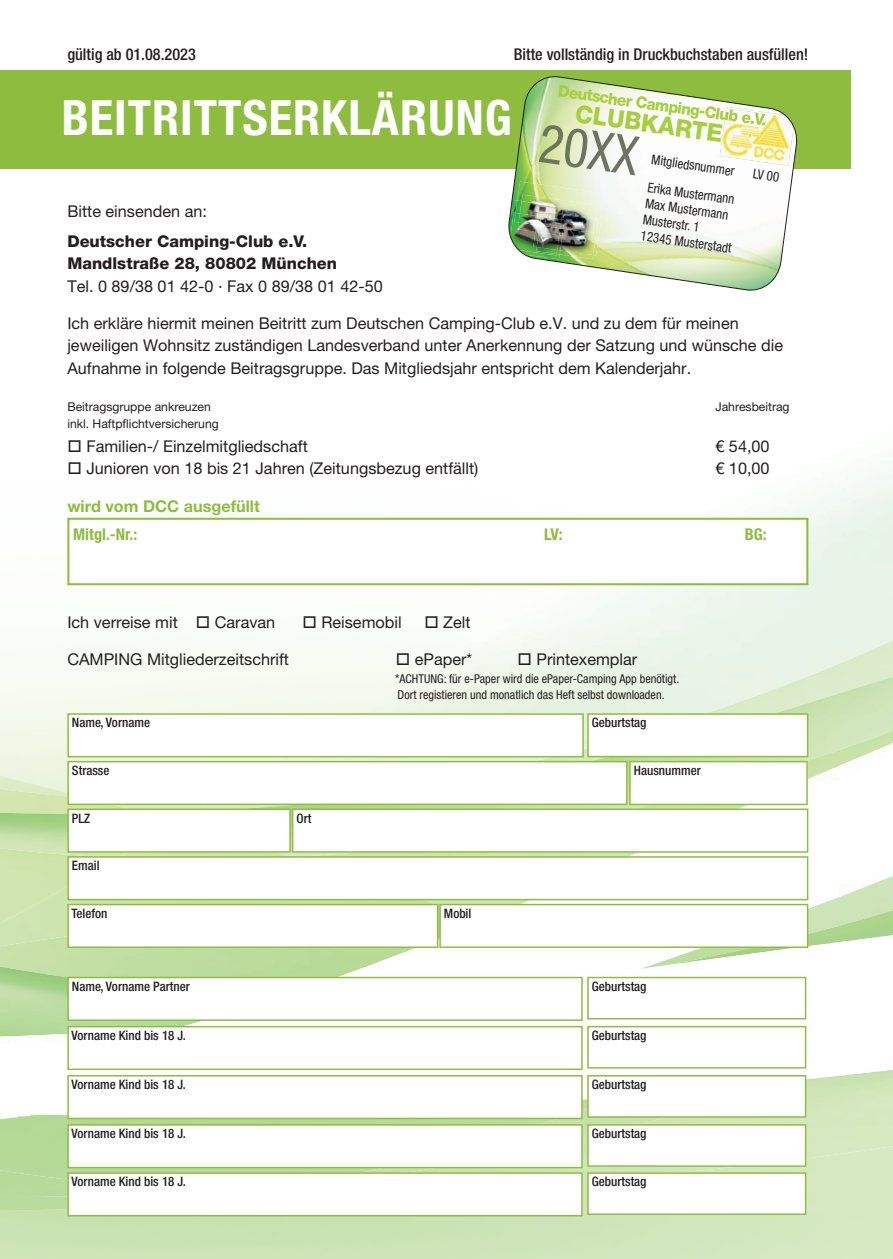
<style>
.page{position:relative;width:893px;height:1259px;background:#fff}
.page>*{position:absolute;margin:0;border:0;box-sizing:border-box;transform-origin:0 0}
.t1{font:condensed 54px "Helvetica Neue LT Pro";color:#6e755e;scale:.96 1}
.t2{font:700 condensed 48.6px "Helvetica Neue LT Pro";letter-spacing:.02em;color:#fff}
.t3{font:800 24.6px "Helvetica Neue LT Pro";color:#a6ce3d;scale:.96 1}
.t4{font:16.2px/22.2px "Helvetica Neue LT Pro";color:#231f20}
.t5{font:500 condensed 16.2px "Helvetica Neue LT Pro";color:#231f20}
.t6{font:800 16.2px/22.2px "Helvetica Neue LT Pro";color:#231f20}
.t7{font:700 16.2px "Helvetica Neue LT Pro";color:#8dbc3f}
.t8{font:700 condensed 16.2px "Helvetica Neue LT Pro";color:#8dbc3f}
.t9{font:800 15.9px "Helvetica Neue LT Pro";color:#a6ce3d;scale:.96 1}
.t10{font:condensed 13.5px/16.2px "Helvetica Neue LT Pro";color:#231f20;scale:.96 1}
.t11{font:500 condensed 12.9px "Helvetica Neue LT Pro";color:#231f20}
.t12{font:condensed 12.3px/16.2px "Helvetica Neue LT Pro";color:#231f20}
.t13{font:12.3px "Helvetica Neue LT Pro";color:#231f20}
</style>
<div class="page">
<img style="left:178px;top:676px;width:715px;height:55px">
<img style="left:0;top:776px;width:67px;height:13px">
<div style="left:0;top:848px;width:67px;height:69px;background:#cfe4af"></div>
<div style="left:806px;top:1082px;width:87px;height:110px;background:#d6e8bf"></div>
<div style="left:0;top:1116px;width:67px;height:75px;background:#b4d997"></div>
<img style="left:0;top:966px;width:285px;height:5px">
<img style="left:808px;top:743px;width:85px;height:192px">
<img style="left:285px;top:948px;width:130px;height:22px">
<img style="left:0;top:1114px;width:40px;height:5px">
<img style="left:808px;top:935px;width:84px;height:13px">
<img style="left:641px;top:948px;width:166px;height:72px">
<img style="left:885px;top:1070px;width:8px;height:12px">
<img style="left:806px;top:1089px;width:43px;height:7px">
<img style="left:806px;top:1026px;width:79px;height:63px">
<div style="left:0;top:70px;width:850px;height:99px;background:#8dbc3f"></div>
<svg style="left:508px;top:76px;width:290px;height:215px"></svg>
<svg style="left:67px;top:518px;width:741px;height:67px"></svg>
<svg style="left:67px;top:713px;width:741px;height:235px"></svg>
<svg style="left:67px;top:970px;width:739px;height:246px"></svg>
<p class="t5" style="left:67px;top:45px;width:130px">gültig ab 01.08.2023</p>
<p class="t5" style="left:514px;top:45px;width:296px">Bitte vollständig in Druckbuchstaben ausfüllen!</p>
<h2 class="t2" style="left:62px;top:88px;width:452px">BEITRITTSERKLÄRUNG</h2>
<p class="t4" style="left:67px;top:199px;width:141px">Bitte einsenden an:</p>
<p class="t6" style="left:67px;top:230px;width:271px">Deutscher Camping-Club e.V.<br>Mandlstraße 28, 80802 München</p>
<p class="t4" style="left:67px;top:275px;width:317px">Tel. 0 89/38 01 42-0 · Fax 0 89/38 01 42-50</p>
<p class="t9" style="left:560px;top:81px;width:221px;rotate:8deg">Deutscher Camping-Club e.V.</p>
<h3 class="t3" style="left:577px;top:98px;width:157px;rotate:8deg">CLUBKARTE</h3>
<h1 class="t1" style="left:544px;top:112px;width:105px;rotate:8deg">20XX</h1>
<p class="t10" style="left:653px;top:151px;width:89px;rotate:8deg">Mitgliedsnummer</p>
<p class="t10" style="left:754px;top:166px;width:29px;rotate:8deg">LV 00</p>
<p class="t10" style="left:649px;top:179px;width:97px;rotate:8deg">Erika Mustermann<br>Max Mustermann<br>Musterstr. 1<br>12345 Musterstadt</p>
<p class="t4" style="left:67px;top:312px;width:717px">Ich erkläre hiermit meinen Beitritt zum Deutschen Camping-Club e.V. und zu dem für meinen jeweiligen Wohnsitz zuständigen Landesverband unter Anerkennung der Satzung und wünsche die<br>Aufnahme in folgende Beitragsgruppe. Das Mitgliedsjahr entspricht dem Kalenderjahr.</p>
<p class="t13" style="left:67px;top:400px;width:145px">Beitragsgruppe ankreuzen</p>
<p class="t13" style="left:715px;top:400px;width:76px">Jahresbeitrag</p>
<p class="t13" style="left:67px;top:416px;width:153px">inkl. Haftpflichtversicherung</p>
<p class="t4" style="left:67px;top:435px;width:242px">□ Familien-/ Einzelmitgliedschaft</p>
<p class="t4" style="left:715px;top:435px;width:56px">€ 54,00</p>
<p class="t4" style="left:67px;top:457px;width:413px">□ Junioren von 18 bis 21 Jahren (Zeitungsbezug entfällt)</p>
<p class="t4" style="left:715px;top:457px;width:56px">€ 10,00</p>
<p class="t7" style="left:67px;top:496px;width:194px">wird vom DCC ausgefüllt</p>
<p class="t8" style="left:73px;top:524px;width:65px">Mitgl.-Nr.:</p>
<p class="t8" style="left:544px;top:524px;width:20px">LV:</p>
<p class="t8" style="left:745px;top:524px;width:23px">BG:</p>
<p class="t4" style="left:67px;top:610px;width:209px">Ich verreise mit □ Caravan</p>
<p class="t4" style="left:302px;top:610px;width:101px">□ Reisemobil</p>
<p class="t4" style="left:424px;top:610px;width:48px">□ Zelt</p>
<p class="t4" style="left:67px;top:647px;width:223px">CAMPING Mitgliederzeitschrift</p>
<p class="t4" style="left:396px;top:647px;width:78px">□ ePaper*</p>
<p class="t4" style="left:517px;top:647px;width:121px">□ Printexemplar</p>
<p class="t11" style="left:72px;top:715px;width:80px">Name, Vorname</p>
<p class="t11" style="left:72px;top:762px;width:39px">Strasse</p>
<p class="t11" style="left:72px;top:810px;width:20px">PLZ</p>
<p class="t11" style="left:296px;top:810px;width:16px">Ort</p>
<p class="t12" style="left:395px;top:670px;width:286px">*ACHTUNG: für e-Paper wird die ePaper-Camping App benötigt.<br>Dort registieren und monatlich das Heft selbst downloaden.</p>
<p class="t11" style="left:592px;top:715px;width:56px">Geburtstag</p>
<p class="t11" style="left:634px;top:762px;width:69px">Hausnummer</p>
<p class="t11" style="left:72px;top:858px;width:29px">Email</p>
<p class="t11" style="left:71px;top:905px;width:37px">Telefon</p>
<p class="t11" style="left:444px;top:905px;width:29px">Mobil</p>
<p class="t11" style="left:72px;top:978px;width:120px">Name, Vorname Partner</p>
<p class="t11" style="left:592px;top:978px;width:56px">Geburtstag</p>
<p class="t11" style="left:71px;top:1027px;width:116px">Vorname Kind bis 18 J.</p>
<p class="t11" style="left:592px;top:1027px;width:56px">Geburtstag</p>
<p class="t11" style="left:71px;top:1076px;width:116px">Vorname Kind bis 18 J.</p>
<p class="t11" style="left:71px;top:1126px;width:116px">Vorname Kind bis 18 J.</p>
<p class="t11" style="left:71px;top:1174px;width:116px">Vorname Kind bis 18 J.</p>
<p class="t11" style="left:592px;top:1076px;width:56px">Geburtstag</p>
<p class="t11" style="left:592px;top:1126px;width:56px">Geburtstag</p>
<p class="t11" style="left:592px;top:1174px;width:56px">Geburtstag</p>
</div>
